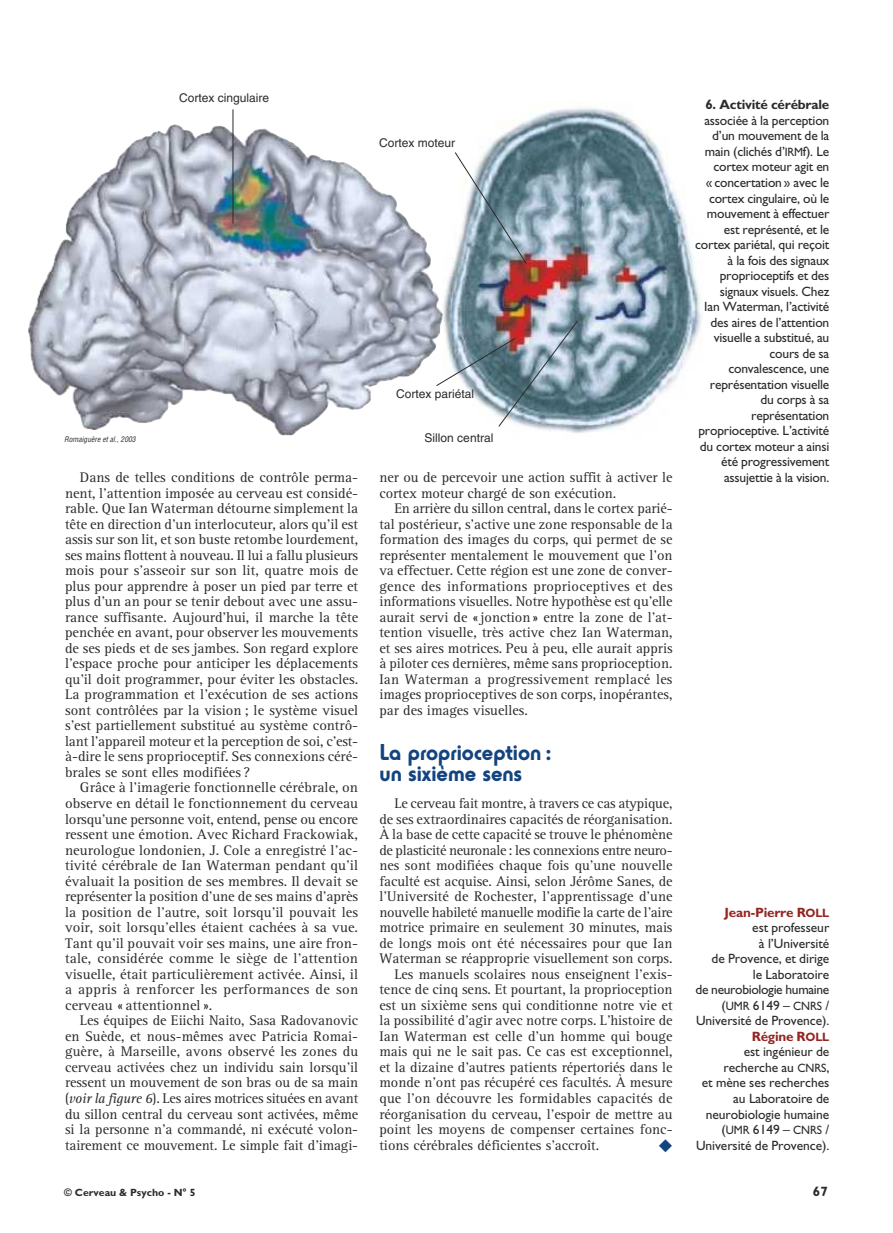
<style>
.page{position:relative;width:893px;height:1233px;background:#fff}
.page>*{position:absolute;margin:0;border:0;box-sizing:border-box;transform-origin:0 0}
.t1{font:700 24px/21px "Horatio D";color:#14447f}
.t2{font:14.4px/15.5px "Rotis Serif";color:#2b2b2a;text-align:justify}
.t3{font:14.4px "Rotis Serif";letter-spacing:-.025em;color:#2b2b2a}
.t4{font:13.5px/15.6px "Gill Sans";letter-spacing:-.015em;color:#2b2b2a;text-align:right}
.t5{font:700 13.5px "Gill Sans";letter-spacing:-.015em;color:#2b2b2a}
.t6{font:12px "Helvetica";color:#2b2b2a}
.t7{font:700 10.5px "Gill Sans";color:#2b2b2a}
.t8{font:italic condensed 7.5px "Helvetica";letter-spacing:.005em;color:#2b2b2a}
.s1{font-style:italic}
.s2{font-size:12.15px}
.s3{font-weight:700;color:#952520}
.s4{font-weight:700;font-size:12.15px;color:#952520}
</style>
<div class="page">
<svg style="left:28px;top:107px;width:674px;height:329px"></svg>
<p class="t6" style="left:179px;top:94px;width:92px">Cortex cingulaire</p>
<p class="t6" style="left:379px;top:138px;width:78px">Cortex moteur</p>
<p class="t8" style="left:64px;top:436px;width:73px">Romaiguère et al., 2003</p>
<p class="t2" style="left:65px;top:471px;width:294px;text-indent:15px">Dans de telles conditions de contrôle perma&shy;nent, l’attention imposée au cerveau est considé&shy;rable. Que Ian Waterman détourne simplement la tête en direction d’un interlocuteur, alors qu’il est assis sur son lit, et son buste retombe lourdement, ses mains flottent à nouveau. Il lui a fallu plusieurs mois pour s’asseoir sur son lit, quatre mois de plus pour apprendre à poser un pied par terre et plus d’un an pour se tenir debout avec une assu&shy;rance suffisante. Aujourd’hui, il marche la tête penchée en avant, pour observer les mouvements de ses pieds et de ses jambes. Son regard explore l’espace proche pour anticiper les déplacements qu’il doit programmer, pour éviter les obstacles.<br>La programmation et l’exécution de ses actions sont contrôlées par la vision ; le système visuel s’est partiellement substitué au système contrô&shy;lant l’appareil moteur et la perception de soi, c’est&shy;à-dire le sens proprioceptif. Ses connexions céré&shy;brales se sont elles modifiées ?</p>
<p class="t2" style="left:65px;top:781px;width:294px;text-indent:15px">Grâce à l’imagerie fonctionnelle cérébrale, on observe en détail le fonctionnement du cerveau lorsqu’une personne voit, entend, pense ou encore ressent une émotion. Avec Richard Frackowiak, neurologue londonien, J. Cole a enregistré l’ac&shy;tivité cérébrale de Ian Waterman pendant qu’il évaluait la position de ses membres. Il devait se représenter la position d’une de ses mains d’après la position de l’autre, soit lorsqu’il pouvait les voir, soit lorsqu’elles étaient cachées à sa vue.<br>Tant qu’il pouvait voir ses mains, une aire fron&shy;tale, considérée comme le siège de l’attention visuelle, était particulièrement activée. Ainsi, il a appris à renforcer les performances de son cerveau « attentionnel ».</p>
<p class="t2" style="left:65px;top:1014px;width:295px;text-indent:15px">Les équipes de Eiichi Naito, Sasa Radovanovic en Suède, et nous-mêmes avec Patricia Romai&shy;guère, à Marseille, avons observé les zones du cerveau activées chez un individu sain lorsqu’il ressent un mouvement de son bras ou de sa main (<span class="s1">voir la figure 6</span>). Les aires motrices situées en avant du sillon central du cerveau sont activées, même si la personne n’a commandé, ni exécuté volon&shy;tairement ce mouvement. Le simple fait d’imagi-</p>
<p class="t6" style="left:396px;top:390px;width:80px">Cortex pariétal</p>
<p class="t6" style="left:424px;top:433px;width:70px">Sillon central</p>
<p class="t2" style="left:379px;top:471px;width:294px">ner ou de percevoir une action suffit à activer le cortex moteur chargé de son exécution.</p>
<p class="t2" style="left:379px;top:502px;width:294px;text-indent:15px">En arrière du sillon central, dans le cortex parié&shy;tal postérieur, s’active une zone responsable de la formation des images du corps, qui permet de se représenter mentalement le mouvement que l’on va effectuer. Cette région est une zone de conver&shy;gence des informations proprioceptives et des informations visuelles. Notre hypothèse est qu’elle aurait servi de « jonction » entre la zone de l’at&shy;tention visuelle, très active chez Ian Waterman, et ses aires motrices. Peu à peu, elle aurait appris à piloter ces dernières, même sans proprioception.<br>Ian Waterman a progressivement remplacé les images proprioceptives de son corps, inopérantes, par des images visuelles.</p>
<h1 class="t1" style="left:379px;top:744px;width:174px">La proprioception : un sixième sens</h1>
<p class="t2" style="left:394px;top:797px;width:280px">Le cerveau fait montre, à travers ce cas atypique,</p>
<p class="t2" style="left:379px;top:812px;width:294px">de ses extraordinaires capacités de réorganisation.</p>
<p class="t2" style="left:379px;top:828px;width:294px">À la base de cette capacité se trouve le phénomène</p>
<p class="t3" style="left:379px;top:845px;width:294px">de plasticité neuronale: les connexions entre neuro-</p>
<p class="t2" style="left:379px;top:859px;width:294px">nes sont modifiées chaque fois qu’une nouvelle</p>
<p class="t2" style="left:379px;top:874px;width:294px">faculté est acquise. Ainsi, selon Jérôme Sanes, de</p>
<p class="t2" style="left:379px;top:890px;width:294px">l’Université de Rochester, l’apprentissage d’une</p>
<p class="t2" style="left:379px;top:905px;width:294px">nouvelle habileté manuelle modifie la carte de l’aire</p>
<p class="t2" style="left:379px;top:921px;width:294px">motrice primaire en seulement 30 minutes, mais</p>
<p class="t2" style="left:379px;top:937px;width:294px">de longs mois ont été nécessaires pour que Ian</p>
<p class="t2" style="left:379px;top:952px;width:294px">Waterman se réapproprie visuellement son corps.</p>
<p class="t2" style="left:394px;top:968px;width:280px">Les manuels scolaires nous enseignent l’exis-</p>
<p class="t2" style="left:379px;top:983px;width:294px">tence de cinq sens. Et pourtant, la proprioception</p>
<p class="t2" style="left:379px;top:999px;width:294px">est un sixième sens qui conditionne notre vie et</p>
<p class="t2" style="left:379px;top:1014px;width:294px">la possibilité d’agir avec notre corps. L’histoire de</p>
<p class="t2" style="left:379px;top:1030px;width:294px">Ian Waterman est celle d’un homme qui bouge</p>
<p class="t2" style="left:379px;top:1045px;width:294px">mais qui ne le sait pas. Ce cas est exceptionnel,</p>
<p class="t2" style="left:379px;top:1061px;width:294px">et la dizaine d’autres patients répertoriés dans le</p>
<p class="t2" style="left:379px;top:1076px;width:294px">monde n’ont pas récupéré ces facultés. À mesure</p>
<p class="t2" style="left:379px;top:1092px;width:294px">que l’on découvre les formidables capacités de</p>
<p class="t2" style="left:379px;top:1107px;width:294px">réorganisation du cerveau, l’espoir de mettre au</p>
<p class="t2" style="left:379px;top:1123px;width:294px">point les moyens de compenser certaines fonc-</p>
<p class="t2" style="left:379px;top:1138px;width:221px">tions cérébrales déficientes s’accroît.</p>
<p class="t5" style="left:705px;top:100px;width:125px">6. Activité cérébrale</p>
<p class="t4" style="left:695px;top:114px;width:136px">associée à la perception d’un mouvement de la main (clichés d’<span class="s2">IRM</span>f). Le cortex moteur agit en<br>« concertation » avec le cortex cingulaire, où le mouvement à effectuer est représenté, et le cortex pariétal, qui reçoit à la fois des signaux proprioceptifs et des signaux visuels. Chez<br>Ian Waterman, l’activité des aires de l’attention visuelle a substitué, au cours de sa convalescence, une représentation visuelle du corps à sa représentation proprioceptive. L’activité du cortex moteur a ainsi été progressivement assujettie à la vision.</p>
<p class="t4" style="left:695px;top:906px;width:135px"><span class="s3">Jean-Pierre R</span><span class="s4">OLL<br></span>est professeur<br>à l’Université<br>de Provence, et dirige<br>le Laboratoire<br>de neurobiologie humaine (<span class="s2">UMR</span> 6149 – <span class="s2">CNRS</span> /<br>Université de Provence).<br><span class="s3">Régine R</span><span class="s4">OLL<br></span>est ingénieur de recherche au <span class="s2">CNRS</span>,<br>et mène ses recherches au Laboratoire de neurobiologie humaine (<span class="s2">UMR</span> 6149 – <span class="s2">CNRS</span> /<br>Université de Provence).</p>
<p class="t7" style="left:64px;top:1189px;width:133px">© Cerveau &amp; Psycho - N° 5</p>
<p class="t5" style="left:813px;top:1187px;width:16px">67</p>
</div>
